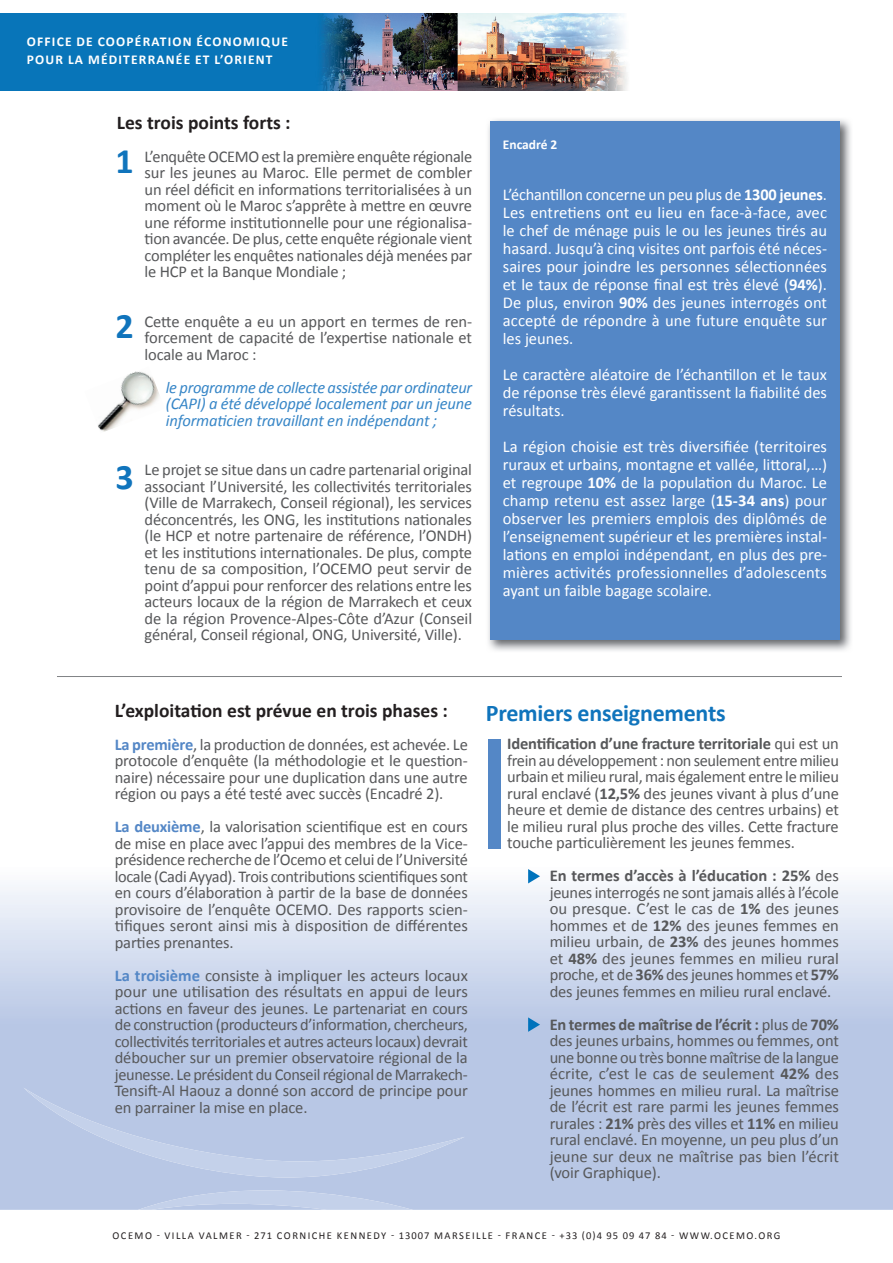
<style>
.page{position:relative;width:893px;height:1263px;background:#fff}
.page>*{position:absolute;margin:0;border:0;box-sizing:border-box;transform-origin:0 0}
.t1{font:700 36px "Calibri";color:#1074bc}
.t2{font:700 24px "Calibri";letter-spacing:-.01em;color:#1074bc}
.t3{font:700 19.5px "Calibri";color:#231f20}
.t4{font:16.5px/16.5px "Calibri";letter-spacing:-.01em;color:#57585a;text-align:justify}
.t5{font:16.5px/18px "Calibri";color:#fff;text-align:justify}
.t6{font:italic 16.5px/16.5px "Calibri";letter-spacing:-.01em;color:#3786c7;text-align:justify}
.t7{font:700 13.5px/18px "Calibri";letter-spacing:.09em;color:#fff}
.t8{font:700 13.5px "Calibri";color:#fff}
.t9{font:10.5px "Calibri";letter-spacing:.14em;color:#231f20}
.s1{font-weight:700}
.s2{font-weight:700;color:#5487c6}
</style>
<div class="page">
<img style="left:0;top:14px;width:628px;height:76px">
<svg style="left:0;top:883px;width:893px;height:327px;background:#c7d3ea"></svg>
<svg style="left:126px;top:1190px;width:405px;height:20px;background:#bdcbe7"></svg>
<svg style="left:23px;top:1087px;width:442px;height:90px;background:#b9c8e5"></svg>
<img style="left:98px;top:371px;width:61px;height:61px">
<img style="left:488px;top:119px;width:363px;height:532px">
<div style="left:490px;top:121px;width:350px;height:519px;background:#5487c6"></div>
<hr style="left:57px;top:676px;width:785px;height:1px;background:#808285">
<svg style="left:528px;top:869px;width:12px;height:14px"></svg>
<svg style="left:528px;top:1017px;width:12px;height:15px"></svg>
<div style="left:488px;top:739px;width:12px;height:110px;background:#5487c6"></div>
<p class="t7" style="left:27px;top:33px;width:263px">OFFICE DE COOPÉRATION ÉCONOMIQUE<br>POUR LA MÉDITERRANÉE ET L’ORIENT</p>
<p class="t3" style="left:117px;top:110px;width:175px">Les trois points forts :</p>
<h1 class="t1" style="left:116px;top:138px;width:20px">1</h1>
<p class="t4" style="left:145px;top:148px;width:329px">L’enquête OCEMO est la première enquête régionale sur les jeunes au Maroc. Elle permet de combler un réel déficit en informations territorialisées à un moment où le Maroc s’apprête à mettre en œuvre une réforme institutionnelle pour une régionalisa&shy;tion avancée. De plus, cette enquête régionale vient compléter les enquêtes nationales déjà menées par le HCP et la Banque Mondiale ;</p>
<p class="t4" style="left:145px;top:313px;width:329px">Cette enquête a eu un apport en termes de ren&shy;forcement de capacité de l’expertise nationale et locale au Maroc :</p>
<p class="t6" style="left:166px;top:378px;width:308px">le programme de collecte assistée par ordinateur (CAPI) a été développé localement par un jeune informaticien travaillant en indépendant ;</p>
<p class="t4" style="left:145px;top:461px;width:329px">Le projet se situe dans un cadre partenarial original associant l’Université, les collectivités territoriales (Ville de Marrakech, Conseil régional), les services déconcentrés, les ONG, les institutions nationales (le HCP et notre partenaire de référence, l’ONDH) et les institutions internationales. De plus, compte tenu de sa composition, l’OCEMO peut servir de point d’appui pour renforcer des relations entre les acteurs locaux de la région de Marrakech et ceux de la région Provence-Alpes-Côte d’Azur (Conseil général, Conseil régional, ONG, Université, Ville).</p>
<h1 class="t1" style="left:116px;top:303px;width:20px">2</h1>
<h1 class="t1" style="left:116px;top:454px;width:20px">3</h1>
<p class="t8" style="left:503px;top:136px;width:56px">Encadré 2</p>
<p class="t5" style="left:503px;top:186px;width:326px">L’échantillon concerne un peu plus de <span class="s1">1300 jeunes</span>.<br>Les entretiens ont eu lieu en face-à-face, avec le chef de ménage puis le ou les jeunes tirés au hasard. Jusqu’à cinq visites ont parfois été néces&shy;saires pour joindre les personnes sélectionnées et le taux de réponse final est très élevé (<span class="s1">94%</span>).<br>De plus, environ <span class="s1">90%</span> des jeunes interrogés ont accepté de répondre à une future enquête sur les jeunes.</p>
<p class="t5" style="left:503px;top:366px;width:326px">Le caractère aléatoire de l’échantillon et le taux de réponse très élevé garantissent la fiabilité des résultats.</p>
<p class="t5" style="left:503px;top:438px;width:326px">La région choisie est très diversifiée (territoires ruraux et urbains, montagne et vallée, littoral,…) et regroupe <span class="s1">10%</span> de la population du Maroc. Le champ retenu est assez large (<span class="s1">15-34 ans</span>) pour observer les premiers emplois des diplômés de l’enseignement supérieur et les premières instal&shy;lations en emploi indépendant, en plus des pre&shy;mières activités professionnelles d’adolescents ayant un faible bagage scolaire.</p>
<p class="t3" style="left:115px;top:698px;width:335px">L’exploitation est prévue en trois phases :</p>
<p class="t4" style="left:115px;top:736px;width:355px"><span class="s2">La première</span>, la production de données, est achevée. Le protocole d’enquête (la méthodologie et le question&shy;naire) nécessaire pour une duplication dans une autre région ou pays a été testé avec succès (Encadré 2).</p>
<p class="t4" style="left:115px;top:818px;width:355px"><span class="s2">La deuxième</span>, la valorisation scientifique est en cours de mise en place avec l’appui des membres de la Vice&shy;présidence recherche de l’Ocemo et celui de l’Université locale (Cadi Ayyad). Trois contributions scientifiques sont en cours d’élaboration à partir de la base de données provisoire de l’enquête OCEMO. Des rapports scien&shy;tifiques seront ainsi mis à disposition de différentes parties prenantes.</p>
<p class="t4" style="left:115px;top:967px;width:355px"><span class="s2">La troisième</span> consiste à impliquer les acteurs locaux pour une utilisation des résultats en appui de leurs actions en faveur des jeunes. Le partenariat en cours de construction (producteurs d’information, chercheurs, collectivités territoriales et autres acteurs locaux) devrait déboucher sur un premier observatoire régional de la jeunesse. Le président du Conseil régional de Marrakech-Tensift-Al Haouz a donné son accord de principe pour en parrainer la mise en place.</p>
<h2 class="t2" style="left:486px;top:697px;width:241px">Premiers enseignements</h2>
<p class="t4" style="left:507px;top:735px;width:333px"><span class="s1">Identification d’une fracture territoriale</span> qui est un frein au développement : non seulement entre milieu urbain et milieu rural, mais également entre le milieu rural enclavé (<span class="s1">12,5%</span> des jeunes vivant à plus d’une heure et demie de distance des centres urbains) et le milieu rural plus proche des villes. Cette fracture touche particulièrement les jeunes femmes.</p>
<p class="t4" style="left:550px;top:867px;width:291px"><span class="s1">En termes d’accès à l’éducation : 25%</span> des jeunes interrogés ne sont jamais allés à l’école ou presque. C’est le cas de <span class="s1">1%</span> des jeunes hommes et de <span class="s1">12%</span> des jeunes femmes en milieu urbain, de <span class="s1">23%</span> des jeunes hommes et <span class="s1">48%</span> des jeunes femmes en milieu rural proche, et de <span class="s1">36%</span> des jeunes hommes et <span class="s1">57% </span>des jeunes femmes en milieu rural enclavé.</p>
<p class="t4" style="left:550px;top:1016px;width:291px"><span class="s1">En termes de maîtrise de l’écrit :</span> plus de <span class="s1">70% </span>des jeunes urbains, hommes ou femmes, ont une bonne ou très bonne maîtrise de la langue écrite, c’est le cas de seulement <span class="s1">42%</span> des jeunes hommes en milieu rural. La maîtrise de l’écrit est rare parmi les jeunes femmes rurales : <span class="s1">21%</span> près des villes et <span class="s1">11%</span> en milieu rural enclavé. En moyenne, un peu plus d’un jeune sur deux ne maîtrise pas bien l’écrit (voir Graphique).</p>
<p class="t9" style="left:113px;top:1228px;width:669px">OCEMO - VILLA VALMER - 271 CORNICHE KENNEDY - 13007 MARSEILLE - FRANCE - +33 (0)4 95 09 47 84 - WWW.OCEMO.ORG</p>
</div>
